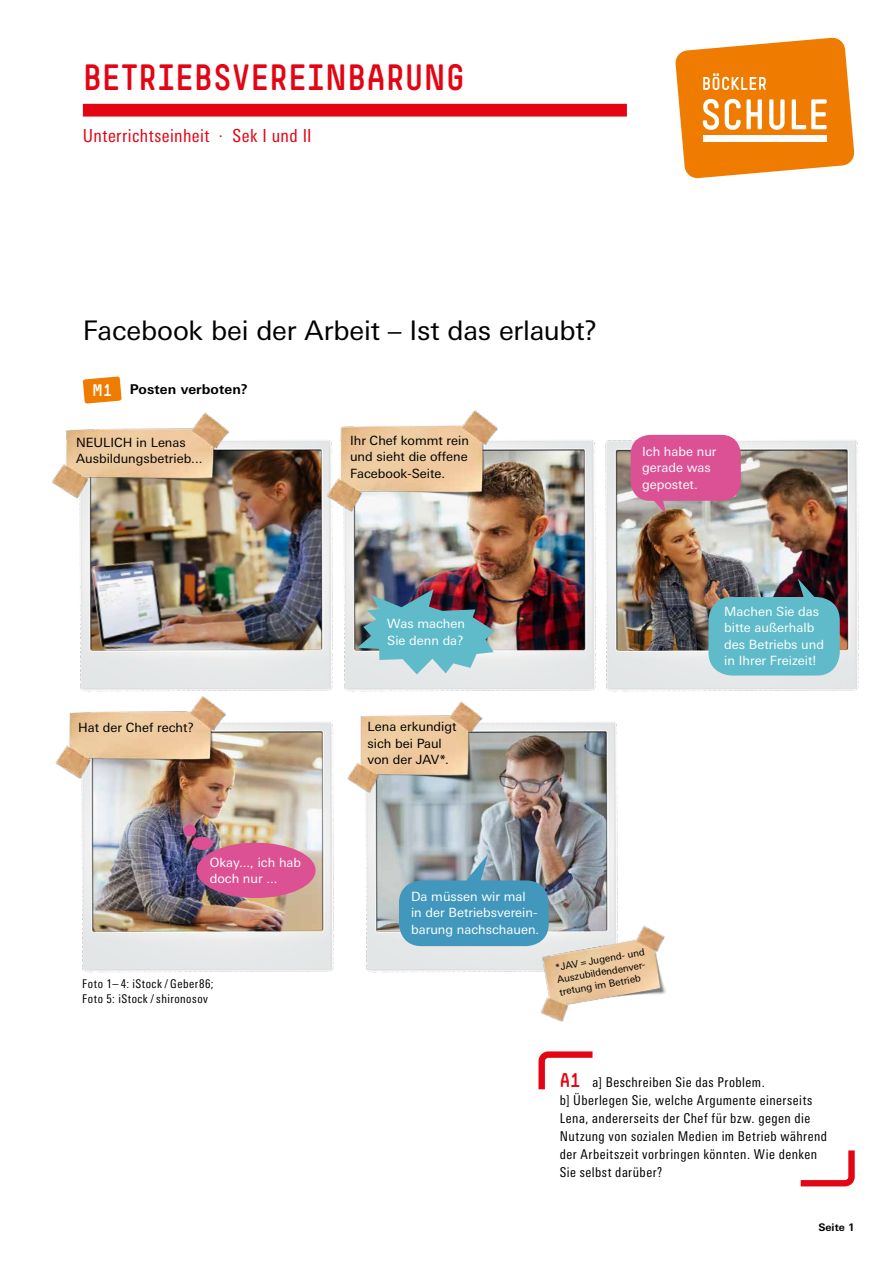
<style>
.page{position:relative;width:893px;height:1263px;background:#fff}
.page>*{position:absolute;margin:0;border:0;box-sizing:border-box;transform-origin:0 0}
.t1{font:36px "Simple HBS";letter-spacing:.005em;color:#e30513}
.t2{font:27px "Univers Next Pro";letter-spacing:-.01em;color:#000}
.t3{font:condensed 18px "Univers Next Pro";letter-spacing:.02em;color:#e30513}
.t4{font:condensed 13.5px/18px "Univers Next Pro";letter-spacing:.035em;color:#000}
.t5{font:700 13.5px "Univers Next Pro";letter-spacing:.01em;color:#000}
.t6{font:12.75px/16.5px "Univers Next Pro";color:#fff}
.t7{font:12.75px/16.5px "Univers Next Pro";color:#000}
.t8{font:condensed 12px/15px "Univers Next Pro";letter-spacing:.045em;color:#000}
.t9{font:700 10.5px "Univers Next Pro";color:#000}
.t10{font:9.75px/12.6px "Univers Next Pro";color:#000;text-align:justify}
.s1{font-family:"Simple HBS";font-weight:400;font-size:16.5px;color:#fff}
.s2{font-family:"Simple HBS";font-stretch:normal;font-size:19.5px;color:#e30513}
</style>
<div class="page">
<div style="left:83px;top:104px;width:544px;height:13px;background:#e30513"></div>
<svg style="left:675px;top:37px;width:180px;height:142px"></svg>
<img style="left:609px;top:434px;width:250px;height:258px">
<svg style="left:538px;top:1051px;width:55px;height:39px"></svg>
<svg style="left:800px;top:1150px;width:55px;height:37px"></svg>
<svg style="left:83px;top:376px;width:39px;height:28px"></svg>
<img style="left:79px;top:440px;width:251px;height:251px">
<img style="left:52px;top:412px;width:180px;height:89px">
<svg style="left:631px;top:435px;width:110px;height:79px;background:#d26297"></svg>
<svg style="left:708px;top:578px;width:132px;height:97px;background:#60a3ae"></svg>
<img style="left:330px;top:440px;width:279px;height:251px">
<img style="left:324px;top:410px;width:177px;height:104px">
<img style="left:357px;top:589px;width:138px;height:85px">
<img style="left:365px;top:722px;width:253px;height:251px">
<img style="left:81px;top:722px;width:253px;height:251px">
<img style="left:55px;top:691px;width:174px;height:95px">
<img style="left:316px;top:678px;width:171px;height:130px">
<div style="left:196px;top:843px;width:120px;height:55px;background:#db5194;border-radius:50%"></div>
<div style="left:192px;top:837px;width:21px;height:13px;background:#db5194;border-radius:50%"></div>
<div style="left:183px;top:824px;width:13px;height:12px;background:#db5194;border-radius:50%"></div>
<svg style="left:399px;top:855px;width:150px;height:91px;background:#5c97b3"></svg>
<img style="left:516px;top:901px;width:150px;height:121px">
<h1 class="t1" style="left:83px;top:57px;width:383px">BETRIEBSVEREINBARUNG</h1>
<h3 class="t3" style="left:83px;top:125px;width:230px">Unterrichtseinheit · Sek I und II</h3>
<h2 class="t2" style="left:83px;top:315px;width:516px">Facebook bei der Arbeit – Ist das erlaubt?</h2>
<p class="t5" style="left:92px;top:381px;width:157px"><span class="s1">M1</span> Posten verboten?</p>
<p class="t7" style="left:350px;top:432px;width:120px;text-align:justify">Ihr Chef kommt rein und sieht die offene Facebook-Seite.</p>
<p class="t7" style="left:76px;top:434px;width:128px">NEULICH in Lenas<br>Ausbildungsbetrieb...</p>
<p class="t6" style="left:642px;top:443px;width:76px">Ich habe nur gerade was gepostet.</p>
<p class="t7" style="left:78px;top:720px;width:117px">Hat der Chef recht?</p>
<p class="t6" style="left:210px;top:854px;width:93px">Okay..., ich hab doch nur ...</p>
<p class="t8" style="left:82px;top:976px;width:133px">Foto 1– 4: iStock / Geber86;<br>Foto 5: iStock /shironosov</p>
<p class="t6" style="left:387px;top:615px;width:79px">Was machen<br>Sie denn da?</p>
<p class="t7" style="left:368px;top:718px;width:90px">Lena erkundigt sich bei Paul von der JAV*.</p>
<p class="t6" style="left:411px;top:888px;width:130px">Da müssen wir mal in der Betriebsverein&shy;barung nachschauen.</p>
<p class="t10" style="left:554px;top:961px;width:92px;rotate:-10deg">*JAV = Jugend- und Auszubildendenver&shy;tretung im Betrieb</p>
<p class="t6" style="left:724px;top:603px;width:101px">Machen Sie das bitte außerhalb des Betriebs und in Ihrer Freizeit!</p>
<p class="t4" style="left:560px;top:1073px;width:269px"><span class="s2">A1</span> a] Beschreiben Sie das Problem.<br>b] Überlegen Sie, welche Argumente einerseits Lena, andererseits der Chef für bzw. gegen die Nutzung von sozialen Medien im Betrieb während der Arbeitszeit vorbringen könnten. Wie denken Sie selbst darüber?</p>
<p class="t9" style="left:818px;top:1221px;width:38px">Seite 1</p>
</div>
